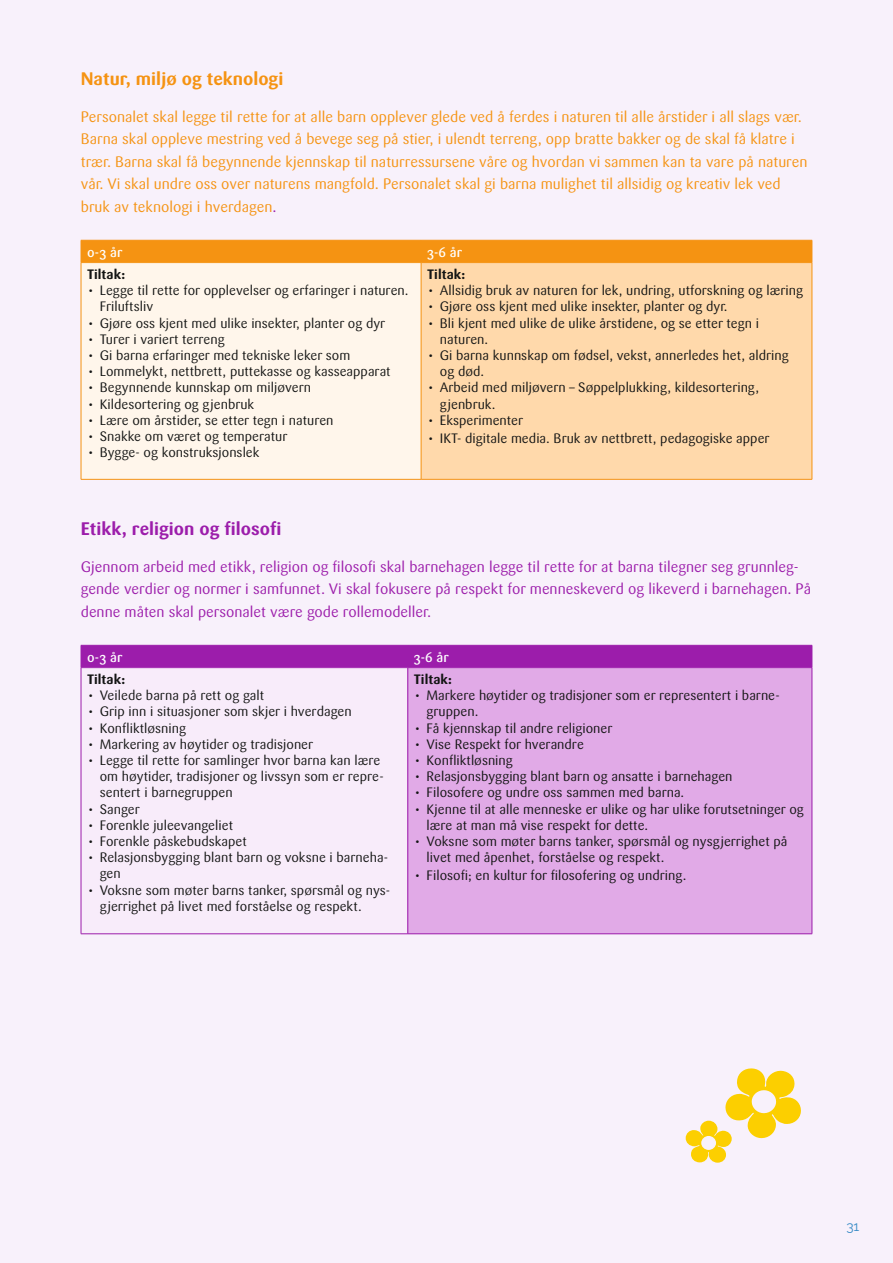
<style>
.page{position:relative;width:893px;height:1263px;background:#f8f1fb}
.page>*{position:absolute;margin:0;border:0;box-sizing:border-box;transform-origin:0 0}
.t1{font:700 18px "Sari OT";color:#9c1dab}
.t2{font:700 18px "Sari OT";color:#f59312}
.t3{font:15px/22.5px "Sari OT";color:#f59312}
.t4{font:15px/22.5px "Sari OT";color:#9c1dab}
.t5{font:13.5px/16.2px "Sari OT";color:#131413}
.t6{font:700 13.5px "Sari OT";color:#131413}
.t7{font:500 13.5px "Sari OT";color:#fff}
.t8{font:13.5px "Raleway";color:#388bc6}
.s1{color:#9c1dab}
</style>
<div class="page">
<div style="left:81px;top:263px;width:340px;height:216px;background:#fff6eb"></div>
<div style="left:421px;top:263px;width:391px;height:216px;background:#ffd9ab"></div>
<div style="left:81px;top:240px;width:732px;height:23px;background:#f59312"></div>
<hr style="left:81px;top:262px;width:340px;height:1px;background:#f59312">
<hr style="left:81px;top:263px;width:1px;height:216px;background:#f59312">
<hr style="left:421px;top:262px;width:391px;height:1px;background:#f59312">
<hr style="left:421px;top:263px;width:1px;height:216px;background:#f59312">
<hr style="left:812px;top:263px;width:1px;height:216px;background:#f59312">
<hr style="left:81px;top:479px;width:340px;height:1px;background:#f59312">
<hr style="left:421px;top:479px;width:391px;height:1px;background:#f59312">
<div style="left:81px;top:668px;width:327px;height:266px;background:#f8ecfa"></div>
<div style="left:408px;top:668px;width:404px;height:266px;background:#e1aae7"></div>
<div style="left:81px;top:645px;width:732px;height:23px;background:#9c1dab"></div>
<hr style="left:81px;top:667px;width:327px;height:1px;background:#9c1dab">
<hr style="left:81px;top:668px;width:1px;height:265px;background:#9c1dab">
<hr style="left:408px;top:667px;width:404px;height:1px;background:#9c1dab">
<hr style="left:408px;top:668px;width:1px;height:265px;background:#9c1dab">
<hr style="left:812px;top:668px;width:1px;height:265px;background:#9c1dab">
<hr style="left:81px;top:933px;width:327px;height:1px;background:#9c1dab">
<hr style="left:408px;top:933px;width:404px;height:1px;background:#9c1dab">
<svg style="left:685px;top:1068px;width:116px;height:95px"></svg>
<h1 class="t2" style="left:81px;top:67px;width:204px">Natur, miljø og teknologi</h1>
<p class="t3" style="left:81px;top:105px;width:728px">Personalet skal legge til rette for at alle barn opplever glede ved å ferdes i naturen til alle årstider i all slags vær.<br>Barna skal oppleve mestring ved å bevege seg på stier, i ulendt terreng, opp bratte bakker og de skal få klatre i trær. Barna skal få begynnende kjennskap til naturressursene våre og hvordan vi sammen kan ta vare på naturen vår. Vi skal undre oss over naturens mangfold. Personalet skal gi barna mulighet til allsidig og kreativ lek ved bruk av teknologi i hverdagen<span class="s1">.</span></p>
<p class="t7" style="left:87px;top:243px;width:37px">0-3 år</p>
<p class="t7" style="left:427px;top:243px;width:37px">3-6 år</p>
<p class="t6" style="left:87px;top:265px;width:40px">Tiltak:</p>
<p class="t5" style="left:100px;top:282px;width:310px;text-indent:-13px">• Legge til rette for opplevelser og erfaringer i naturen.<br>Friluftsliv</p>
<p class="t5" style="left:87px;top:315px;width:300px">• Gjøre oss kjent med ulike insekter, planter og dyr</p>
<p class="t5" style="left:87px;top:331px;width:139px">• Turer i variert terreng</p>
<p class="t5" style="left:87px;top:347px;width:265px">• Gi barna erfaringer med tekniske leker som</p>
<p class="t5" style="left:87px;top:363px;width:305px">• Lommelykt, nettbrett, puttekasse og kasseapparat</p>
<p class="t5" style="left:87px;top:379px;width:226px">• Begynnende kunnskap om miljøvern</p>
<p class="t5" style="left:87px;top:396px;width:169px">• Kildesortering og gjenbruk</p>
<p class="t5" style="left:87px;top:412px;width:248px">• Lære om årstider, se etter tegn i naturen</p>
<p class="t5" style="left:87px;top:428px;width:202px">• Snakke om været og temperatur</p>
<p class="t5" style="left:87px;top:444px;width:174px">• Bygge- og konstruksjonslek</p>
<p class="t6" style="left:427px;top:265px;width:40px">Tiltak:</p>
<p class="t5" style="left:427px;top:282px;width:377px">• Allsidig bruk av naturen for lek, undring, utforskning og læring</p>
<p class="t5" style="left:427px;top:298px;width:302px">• Gjøre oss kjent med ulike insekter, planter og dyr.</p>
<p class="t5" style="left:440px;top:315px;width:321px;text-indent:-13px">• Bli kjent med ulike de ulike årstidene, og se etter tegn i naturen.</p>
<p class="t5" style="left:440px;top:347px;width:350px;text-indent:-13px">• Gi barna kunnskap om fødsel, vekst, annerledes het, aldring og død.</p>
<p class="t5" style="left:440px;top:379px;width:321px;text-indent:-13px">• Arbeid med miljøvern – Søppelplukking, kildesortering, gjenbruk.</p>
<p class="t5" style="left:427px;top:412px;width:98px">• Eksperimenter</p>
<p class="t5" style="left:427px;top:430px;width:344px">• IKT- digitale media. Bruk av nettbrett, pedagogiske apper</p>
<h1 class="t1" style="left:81px;top:517px;width:202px">Etikk, religion og filosofi</h1>
<p class="t4" style="left:81px;top:555px;width:732px">Gjennom arbeid med etikk, religion og filosofi skal barnehagen legge til rette for at barna tilegner seg grunnleg&shy;gende verdier og normer i samfunnet. Vi skal fokusere på respekt for menneskeverd og likeverd i barnehagen. På denne måten skal personalet være gode rollemodeller.</p>
<p class="t7" style="left:87px;top:648px;width:37px">0-3 år</p>
<p class="t7" style="left:414px;top:648px;width:37px">3-6 år</p>
<p class="t6" style="left:87px;top:670px;width:40px">Tiltak:</p>
<p class="t5" style="left:87px;top:687px;width:179px">• Veilede barna på rett og galt</p>
<p class="t5" style="left:87px;top:703px;width:266px">• Grip inn i situasjoner som skjer i hverdagen</p>
<p class="t5" style="left:87px;top:720px;width:101px">• Konfliktløsning</p>
<p class="t5" style="left:87px;top:736px;width:228px">• Markering av høytider og tradisjoner</p>
<p class="t5" style="left:100px;top:752px;width:285px;text-indent:-13px">• Legge til rette for samlinger hvor barna kan lære om høytider, tradisjoner og livssyn som er repre&shy;sentert i barnegruppen</p>
<p class="t5" style="left:87px;top:801px;width:54px">• Sanger</p>
<p class="t5" style="left:87px;top:817px;width:148px">• Forenkle juleevangeliet</p>
<p class="t5" style="left:87px;top:833px;width:161px">• Forenkle påskebudskapet</p>
<p class="t5" style="left:100px;top:849px;width:290px;text-indent:-13px">• Relasjonsbygging blant barn og voksne i barneha&shy;gen</p>
<p class="t5" style="left:100px;top:882px;width:292px;text-indent:-13px">• Voksne som møter barns tanker, spørsmål og nys&shy;gjerrighet på livet med forståelse og respekt.</p>
<p class="t6" style="left:414px;top:670px;width:40px">Tiltak:</p>
<p class="t5" style="left:427px;top:687px;width:355px;text-indent:-13px">• Markere høytider og tradisjoner som er representert i barne&shy;gruppen.</p>
<p class="t5" style="left:414px;top:720px;width:200px">• Få kjennskap til andre religioner</p>
<p class="t5" style="left:414px;top:736px;width:172px">• Vise Respekt for hverandre</p>
<p class="t5" style="left:414px;top:752px;width:101px">• Konfliktløsning</p>
<p class="t5" style="left:414px;top:768px;width:320px">• Relasjonsbygging blant barn og ansatte i barnehagen</p>
<p class="t5" style="left:414px;top:784px;width:272px">• Filosofere og undre oss sammen med barna.</p>
<p class="t5" style="left:427px;top:801px;width:379px;text-indent:-13px">• Kjenne til at alle menneske er ulike og har ulike forutsetninger og lære at man må vise respekt for dette.</p>
<p class="t5" style="left:427px;top:833px;width:362px;text-indent:-13px">• Voksne som møter barns tanker, spørsmål og nysgjerrighet på livet med åpenhet, forståelse og respekt.</p>
<p class="t5" style="left:414px;top:867px;width:274px">• Filosofi; en kultur for filosofering og undring.</p>
<p class="t8" style="left:846px;top:1218px;width:14px">31</p>
</div>
